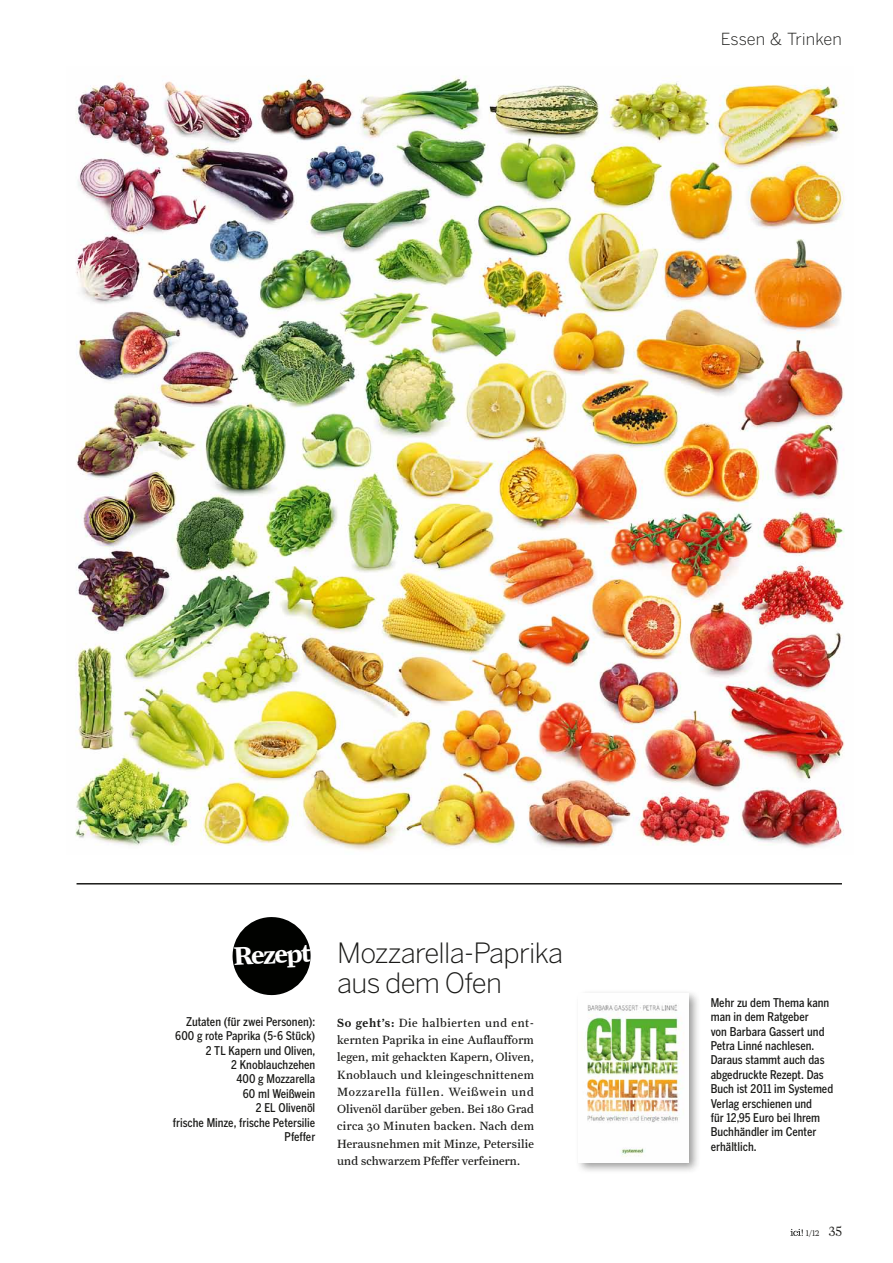
<style>
.page{position:relative;width:893px;height:1263px;background:#fff}
.page>*{position:absolute;margin:0;border:0;box-sizing:border-box;transform-origin:0 0}
.t1{font:300 27.75px/30px "Benton Sans";letter-spacing:-.025em;color:#1a1a18}
.t2{font:700 25.5px "Farnham Display";color:#fff}
.t3{font:300 16.5px "Benton Gothic";color:#1a1a18}
.t4{font:500 12px/14.4px "Benton Gothic Cond";color:#1a1a18;text-align:right}
.t5{font:12px/17.2px "Farnham Text";letter-spacing:.01em;color:#1a1a18;text-align:justify}
.t6{font:300 8.25px "Farnham Display";color:#1a1a18}
.s1{font-family:"Farnham Text Semi"}
.s2{font-size:13.5px}
</style>
<div class="page">
<img style="left:75px;top:76px;width:770px;height:774px">
<div style="left:575px;top:989px;width:126px;height:185px;background:#1a1a18;opacity:.44"></div>
<img style="left:579px;top:993px;width:110px;height:169px">
<svg style="left:232px;top:917px;width:79px;height:79px"></svg>
<hr style="left:77px;top:883px;width:765px;height:1px;background:#1a1a18">
<svg style="left:790px;top:1229px;width:13px;height:7px"></svg>
<h3 class="t3" style="left:721px;top:29px;width:123px">Essen &amp; Trinken</h3>
<h2 class="t2" style="left:233px;top:941px;width:79px;rotate:-3deg">Rezept</h2>
<p class="t4" style="left:173px;top:1014px;width:144px">Zutaten (für zwei Personen):<br>600 g rote Paprika (5-6 Stück)<br>2 TL Kapern und Oliven,<br>2 Knoblauchzehen<br>400 g Mozzarella<br>60 ml Weißwein<br>2 EL Olivenöl<br>frische Minze, frische Petersilie<br>Pfeffer</p>
<h1 class="t1" style="left:337px;top:937px;width:227px">Mozzarella-Paprika aus dem Ofen</h1>
<p class="t5" style="left:337px;top:1014px;width:198px"><span class="s1">So geht’s:</span> Die halbierten und ent&shy;kernten Paprika in eine Auflaufform legen, mit gehackten Kapern, Oliven, Knoblauch und kleingeschnittenem Mozzarella füllen. Weißwein und Olivenöl darüber geben. Bei 180 Grad circa 30 Minuten backen. Nach dem Herausnehmen mit Minze, Petersilie und schwarzem Pfeffer verfeinern.</p>
<p class="t4" style="left:711px;top:995px;width:124px;text-align:left">Mehr zu dem Thema kann man in dem Ratgeber<br>von Barbara Gassert und<br>Petra Linné nachlesen.<br>Daraus stammt auch das abgedruckte Rezept. Das<br>Buch ist 2011 im Systemed<br>Verlag erschienen und<br>für 12,95 Euro bei Ihrem<br>Buchhändler im Center erhältlich.</p>
<p class="t6" style="left:806px;top:1228px;width:38px">1/12 <span class="s2">35</span></p>
</div>
